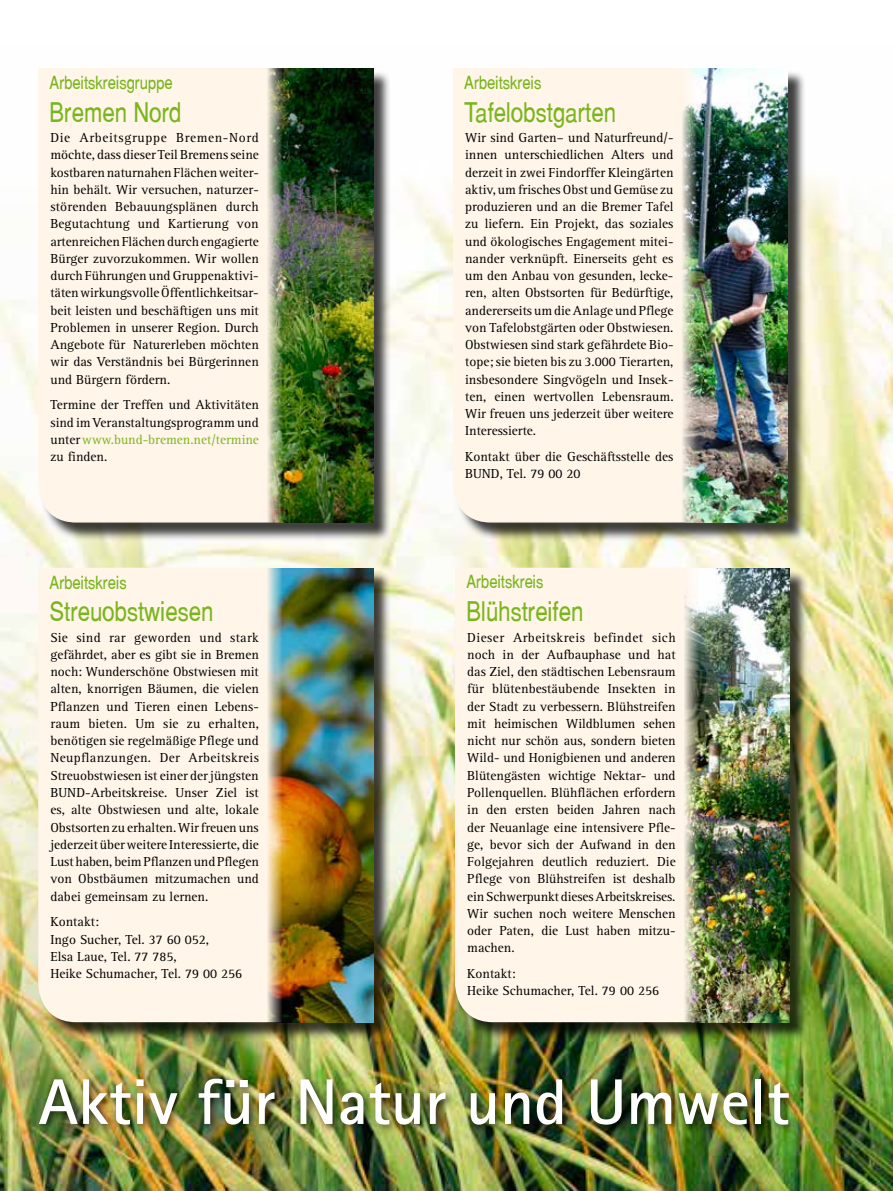
<style>
.page{position:relative;width:893px;height:1191px;background:#fff}
.page>*{position:absolute;margin:0;border:0;box-sizing:border-box;transform-origin:0 0}
.t1{font:700 64.5px "Agfa Rotis Sans Serif";color:#fff}
.t2{font:27px "Switzerland Narrow Plain";color:#7ab51d}
.t3{font:18px "Switzerland Narrow Plain";color:#7ab51d}
.t4{font:13.5px/17.2px "Agfa Rotis Serif";color:#000;text-align:justify}
.s1{color:#7ab51d}
</style>
<div class="page">
<img style="left:0;top:177px;width:893px;height:1014px">
<div style="left:455px;top:70px;width:351px;height:471px;background:#000;opacity:.75"></div>
<div style="left:452px;top:68px;width:336px;height:455px;background:#fff5e9"></div>
<img style="left:681px;top:69px;width:107px;height:453px">
<div style="left:41px;top:570px;width:351px;height:471px;background:#000;opacity:.75"></div>
<div style="left:38px;top:567px;width:336px;height:456px;background:#fff5e9"></div>
<img style="left:266px;top:568px;width:107px;height:454px">
<div style="left:41px;top:70px;width:351px;height:471px;background:#000;opacity:.75"></div>
<div style="left:38px;top:68px;width:336px;height:455px;background:#fff5e9"></div>
<img style="left:266px;top:69px;width:107px;height:453px">
<div style="left:457px;top:570px;width:351px;height:471px;background:#000;opacity:.75"></div>
<div style="left:454px;top:567px;width:336px;height:456px;background:#fff5e9"></div>
<img style="left:683px;top:568px;width:107px;height:454px">
<div style="left:35px;top:1073px;width:764px;height:62px;background:#000;opacity:.75"></div>
<h3 class="t3" style="left:50px;top:72px;width:125px">Arbeitskreisgruppe</h3>
<h2 class="t2" style="left:50px;top:95px;width:133px">Bremen Nord</h2>
<p class="t4" style="left:50px;top:129px;width:210px">Die Arbeitsgruppe Bremen-Nord möchte, dass dieser Teil Bremens seine kostbaren naturnahen Flächen weiter&shy;hin behält. Wir versuchen, naturzer&shy;störenden Bebauungsplänen durch Begutachtung und Kartierung von artenreichen Flächen durch engagierte Bürger zuvorzukommen. Wir wollen durch Führungen und Gruppenaktivi&shy;täten wirkungsvolle Öffentlichkeitsar&shy;beit leisten und beschäftigen uns mit Problemen in unserer Region. Durch Angebote für Naturerleben möchten wir das Verständnis bei Bürgerinnen und Bürgern fördern.</p>
<p class="t4" style="left:50px;top:397px;width:210px">Termine der Treffen und Aktivitäten sind im Veranstaltungsprogramm und unter <span class="s1">www.bund-bremen.net/termine </span>zu finden.</p>
<h3 class="t3" style="left:50px;top:571px;width:79px">Arbeitskreis</h3>
<h2 class="t2" style="left:50px;top:595px;width:165px">Streuobstwiesen</h2>
<p class="t4" style="left:50px;top:629px;width:210px">Sie sind rar geworden und stark gefährdet, aber es gibt sie in Bremen noch: Wunderschöne Obstwiesen mit alten, knorrigen Bäumen, die vielen Pflanzen und Tieren einen Lebens&shy;raum bieten. Um sie zu erhalten, benötigen sie regelmäßige Pflege und Neupflanzungen. Der Arbeitskreis Streuobstwiesen ist einer der jüngsten BUND-Arbeitskreise. Unser Ziel ist es, alte Obstwiesen und alte, lokale Obstsorten zu erhalten. Wir freuen uns jederzeit über weitere Interessierte, die Lust haben, beim Pflanzen und Pflegen von Obstbäumen mitzumachen und dabei gemeinsam zu lernen.</p>
<p class="t4" style="left:50px;top:913px;width:193px;text-align:left">Kontakt:<br>Ingo Sucher, Tel. 37 60 052,<br>Elsa Laue, Tel. 77 785,<br>Heike Schumacher, Tel. 79 00 256</p>
<h3 class="t3" style="left:464px;top:72px;width:79px">Arbeitskreis</h3>
<h2 class="t2" style="left:464px;top:95px;width:153px">Tafelobstgarten</h2>
<p class="t4" style="left:465px;top:129px;width:210px">Wir sind Garten– und Naturfreund/- innen unterschiedlichen Alters und derzeit in zwei Findorffer Kleingärten aktiv, um frisches Obst und Gemüse zu produzieren und an die Bremer Tafel zu liefern. Ein Projekt, das soziales und ökologisches Engagement mitei&shy;nander verknüpft. Einerseits geht es um den Anbau von gesunden, lecke&shy;ren, alten Obstsorten für Bedürftige, andererseits um die Anlage und Pflege von Tafelobstgärten oder Obstwiesen.<br>Obstwiesen sind stark gefährdete Bio&shy;tope; sie bieten bis zu 3.000 Tierarten, insbesondere Singvögeln und Insek&shy;ten, einen wertvollen Lebensraum.<br>Wir freuen uns jederzeit über weitere Interessierte.</p>
<p class="t4" style="left:465px;top:448px;width:210px">Kontakt über die Geschäftsstelle des<br>BUND, Tel. 79 00 20</p>
<h3 class="t3" style="left:466px;top:570px;width:79px">Arbeitskreis</h3>
<h2 class="t2" style="left:466px;top:594px;width:118px">Blühstreifen</h2>
<p class="t4" style="left:467px;top:629px;width:210px">Dieser Arbeitskreis befindet sich noch in der Aufbauphase und hat das Ziel, den städtischen Lebensraum für blütenbestäubende Insekten in der Stadt zu verbessern. Blühstreifen mit heimischen Wildblumen sehen nicht nur schön aus, sondern bieten Wild- und Honigbienen und anderen Blütengästen wichtige Nektar- und Pollenquellen. Blühflächen erfordern in den ersten beiden Jahren nach der Neuanlage eine intensivere Pfle&shy;ge, bevor sich der Aufwand in den Folgejahren deutlich reduziert. Die Pflege von Blühstreifen ist deshalb ein Schwerpunkt dieses Arbeitskreises.<br>Wir suchen noch weitere Menschen oder Paten, die Lust haben mitzu&shy;machen.</p>
<p class="t4" style="left:467px;top:965px;width:193px">Kontakt:<br>Heike Schumacher, Tel. 79 00 256</p>
<h1 class="t1" style="left:38px;top:1061px;width:753px">Aktiv für Natur und Umwelt</h1>
</div>
